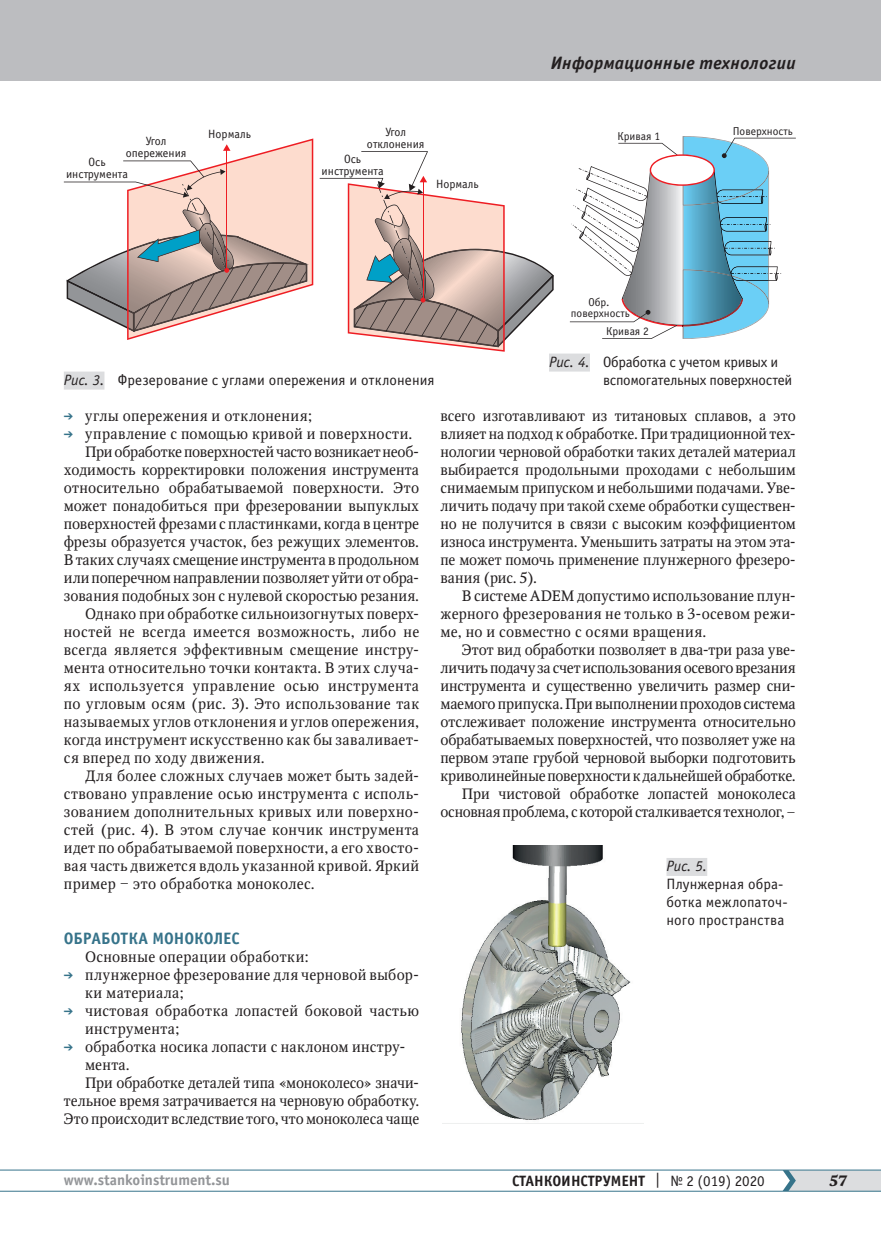
<style>
.page{position:relative;width:881px;height:1234px;background:#fff}
.page>*{position:absolute;margin:0;border:0;box-sizing:border-box;transform-origin:0 0}
.t1{font:italic 700 18px "Officina Sans C";letter-spacing:.015em;color:#231f20}
.t2{font:700 16.5px "Officina Sans C";color:#36738a}
.t3{font:15px/18px "Octava";letter-spacing:.01em;color:#231f20}
.t4{font:15px/18px "Octava";letter-spacing:-.01em;color:#231f20;text-align:right}
.t5{font:15px/18px "Officina Sans C";color:#231f20}
.t6{font:15px "Octava";letter-spacing:.03em;color:#231f20}
.t7{font:15px "Octava";letter-spacing:-.015em;color:#231f20}
.t8{font:15px "Octava";letter-spacing:.035em;color:#231f20}
.t9{font:700 15px "Officina Sans C";color:#231f20}
.t10{font:700 15px "Officina Sans C";color:#939598}
.t11{font:italic 15px "Officina Sans C";color:#231f20}
.t12{font:700 15px "Octava";color:#231f20}
.t13{font:12px/12px "Officina Sans C";color:#231f20;text-align:center}
.t14{font:11.4px/11.4px "Officina Sans C";color:#231f20;text-align:center}
.s1{font-style:italic}
.s2{color:#36738a}
.s3{font-weight:400}
</style>
<div class="page">
<hr style="left:0;top:1190px;width:880px;height:1px;background:#36738a">
<hr style="left:0;top:1169px;width:880px;height:1px;background:#36738a">
<svg style="left:782px;top:1169px;width:98px;height:21px;background:#cdd4d8"></svg>
<div style="left:0;top:0;width:880px;height:81px;background:#bcbdc0"></div>
<svg style="left:64px;top:138px;width:249px;height:202px"></svg>
<svg style="left:319px;top:151px;width:234px;height:200px"></svg>
<div style="left:64px;top:371px;width:40px;height:18px;background:#dcdddf"></div>
<svg style="left:569px;top:136px;width:226px;height:203px"></svg>
<div style="left:549px;top:353px;width:40px;height:18px;background:#dcdddf"></div>
<img style="left:461px;top:845px;width:170px;height:275px">
<div style="left:666px;top:857px;width:41px;height:18px;background:#dcdddf"></div>
<p class="t13" style="left:126px;top:135px;width:62px">Угол опережения</p>
<p class="t13" style="left:66px;top:156px;width:63px">Ось инструмента</p>
<p class="t13" style="left:208px;top:128px;width:44px">Нормаль</p>
<p class="t13" style="left:367px;top:126px;width:59px">Угол отклонения</p>
<p class="t13" style="left:321px;top:153px;width:63px">Ось инструмента</p>
<p class="t13" style="left:436px;top:178px;width:44px">Нормаль</p>
<p class="t5" style="left:64px;top:371px;width:372px"><span class="s1">Рис. 3.</span> Фрезерование с углами опережения и отклонения</p>
<p class="t1" style="left:550px;top:53px;width:246px">Информационные технологии</p>
<p class="t14" style="left:617px;top:130px;width:44px">Кривая 1</p>
<p class="t14" style="left:570px;top:296px;width:60px">Обр. поверхность</p>
<p class="t14" style="left:606px;top:325px;width:44px">Кривая 2</p>
<p class="t14" style="left:732px;top:125px;width:62px">Поверхность</p>
<p class="t5" style="left:603px;top:353px;width:191px;text-indent:-54px"><span class="s1">Рис. 4.</span> Обработка с учетом кривых и вспомогательных поверхностей</p>
<p class="t3" style="left:64px;top:407px;width:249px"><span class="s2">➔</span> углы опережения и отклонения;</p>
<p class="t3" style="left:64px;top:425px;width:350px"><span class="s2">➔</span> управление с помощью кривой и поверхности.</p>
<p class="t7" style="left:85px;top:442px;width:335px">При обработке поверхностей часто возникает необ-</p>
<p class="t3" style="left:64px;top:461px;width:357px">ходимость корректировки положения инструмента</p>
<p class="t3" style="left:64px;top:479px;width:357px">относительно обрабатываемой поверхности. Это</p>
<p class="t3" style="left:64px;top:497px;width:357px">может понадобиться при фрезеровании выпуклых</p>
<p class="t3" style="left:64px;top:515px;width:357px">поверхностей фрезами с пластинками, когда в центре</p>
<p class="t3" style="left:64px;top:533px;width:357px">фрезы образуется участок, без режущих элементов.</p>
<p class="t3" style="left:64px;top:551px;width:356px">В таких случаях смещение инструмента в продольном</p>
<p class="t4" style="left:64px;top:569px;width:357px">или поперечном направлении позволяет уйти от обра-</p>
<p class="t3" style="left:64px;top:587px;width:356px">зования подобных зон с нулевой скоростью резания.</p>
<p class="t3" style="left:85px;top:605px;width:335px">Однако при обработке сильноизогнутых поверх-</p>
<p class="t3" style="left:64px;top:623px;width:357px">ностей не всегда имеется возможность, либо не</p>
<p class="t3" style="left:64px;top:641px;width:357px">всегда является эффективным смещение инстру-</p>
<p class="t6" style="left:64px;top:658px;width:357px">мента относительно точки контакта. В этих случа-</p>
<p class="t8" style="left:64px;top:676px;width:356px">ях используется управление осью инструмента</p>
<p class="t3" style="left:64px;top:695px;width:357px">по угловым осям (рис. 3). Это использование так</p>
<p class="t3" style="left:64px;top:713px;width:357px">называемых углов отклонения и углов опережения,</p>
<p class="t3" style="left:64px;top:731px;width:357px">когда инструмент искусственно как бы заваливает-</p>
<p class="t3" style="left:64px;top:749px;width:202px">ся вперед по ходу движения.</p>
<p class="t3" style="left:85px;top:767px;width:335px">Для более сложных случаев может быть задей-</p>
<p class="t3" style="left:64px;top:785px;width:357px">ствовано управление осью инструмента с исполь-</p>
<p class="t3" style="left:64px;top:803px;width:357px">зованием дополнительных кривых или поверхно-</p>
<p class="t6" style="left:64px;top:820px;width:357px">стей (рис. 4). В этом случае кончик инструмента</p>
<p class="t3" style="left:64px;top:839px;width:357px">идет по обрабатываемой поверхности, а его хвосто-</p>
<p class="t3" style="left:64px;top:857px;width:357px">вая часть движется вдоль указанной кривой. Яркий</p>
<p class="t3" style="left:64px;top:875px;width:252px">пример ‒ это обработка моноколес.</p>
<p class="t2" style="left:64px;top:928px;width:177px">ОБРАБОТКА МОНОКОЛЕС</p>
<p class="t3" style="left:85px;top:947px;width:225px">Основные операции обработки:</p>
<p class="t3" style="left:85px;top:965px;width:335px;text-indent:-21px"><span class="s2">➔</span> плунжерное фрезерование для черновой выбор&shy;ки материала;</p>
<p class="t3" style="left:85px;top:1001px;width:335px;text-indent:-21px"><span class="s2">➔</span> чистовая обработка лопастей боковой частью инструмента;</p>
<p class="t3" style="left:64px;top:1037px;width:343px"><span class="s2">➔</span> обработка носика лопасти с наклоном инстру-</p>
<p class="t3" style="left:85px;top:1055px;width:46px">мента.</p>
<p class="t4" style="left:85px;top:1073px;width:335px">При обработке деталей типа «моноколесо» значи-</p>
<p class="t3" style="left:64px;top:1091px;width:357px">тельное время затрачивается на черновую обработку.</p>
<p class="t3" style="left:64px;top:1109px;width:357px">Это происходит вследствие того, что моноколеса чаще</p>
<p class="t3" style="left:440px;top:407px;width:357px;text-align:justify">всего изготавливают из титановых сплавов, а это влияет на подход к обработке. При традиционной тех&shy;нологии черновой обработки таких деталей материал выбирается продольными проходами с небольшим снимаемым припуском и небольшими подачами. Уве&shy;личить подачу при такой схеме обработки существен&shy;но не получится в связи с высоким коэффициентом износа инструмента. Уменьшить затраты на этом эта&shy;пе может помочь применение плунжерного фрезеро&shy;вания (рис. 5).</p>
<p class="t3" style="left:440px;top:587px;width:357px;text-align:justify;text-indent:21px">В системе ADEM допустимо использование плун&shy;жерного фрезерования не только в 3-осевом режи&shy;ме, но и совместно с осями вращения.</p>
<p class="t4" style="left:440px;top:641px;width:357px">Этот вид обработки позволяет в два-три раза уве&shy;личить подачу за счет использования осевого врезания инструмента и существенно увеличить размер сни&shy;маемого припуска. При выполнении проходов система отслеживает положение инструмента относительно обрабатываемых поверхностей, что позволяет уже на первом этапе грубой черновой выборки подготовить криволинейные поверхности к дальнейшей обработке.<br>При чистовой обработке лопастей моноколеса основная проблема, с которой сталкивается технолог,–</p>
<p class="t11" style="left:666px;top:858px;width:42px">Рис. 5.</p>
<p class="t5" style="left:666px;top:875px;width:123px">Плунжерная обра&shy;ботка межлопаточ&shy;ного пространства</p>
<p class="t10" style="left:64px;top:1171px;width:168px">www.stankoinstrument.su</p>
<p class="t9" style="left:512px;top:1171px;width:254px">СТАНКОИНСТРУМЕНТ <span class="s3">| № 2 (019) 2020</span></p>
<p class="t12" style="left:828px;top:1170px;width:20px">57</p>
</div>
